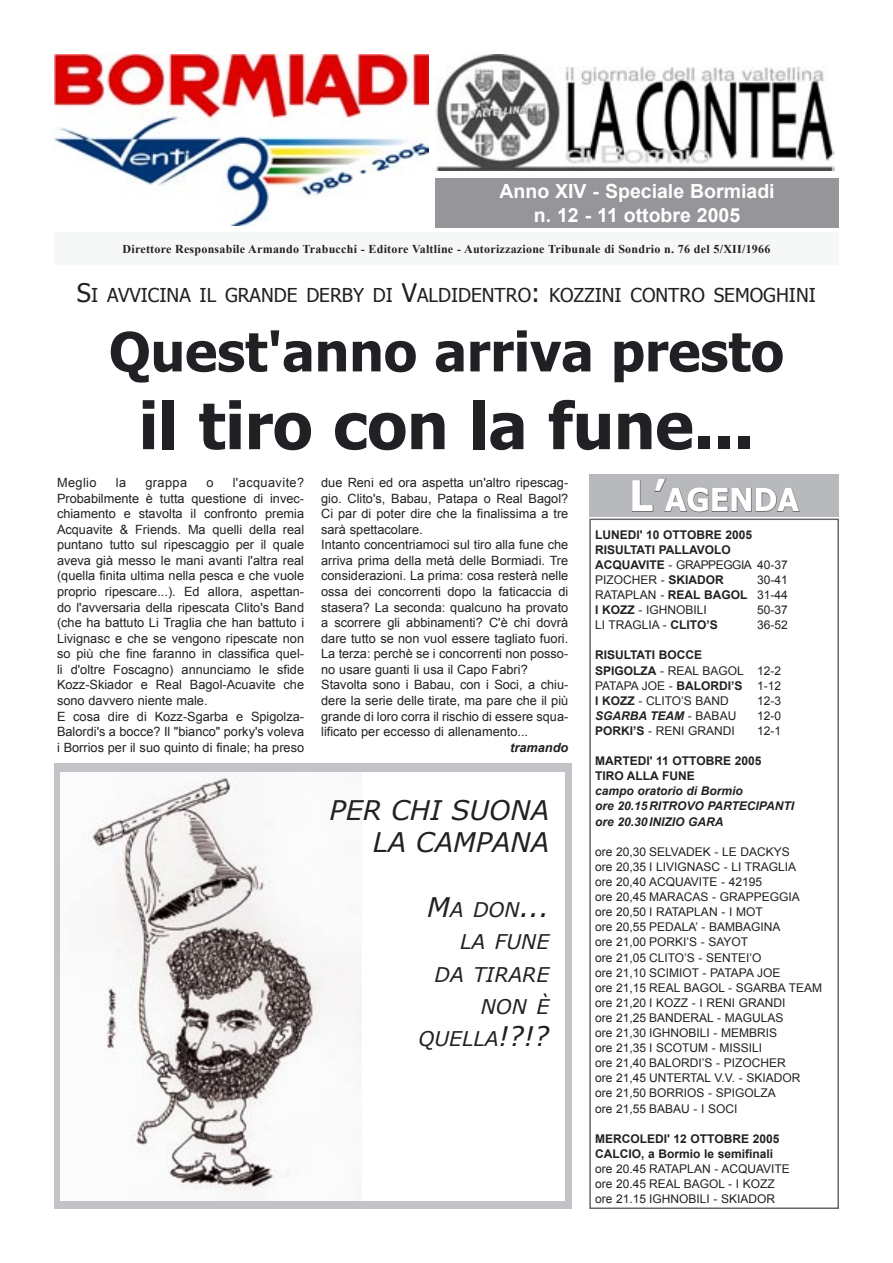
<style>
.page{position:relative;width:893px;height:1263px;background:#fff}
.page>*{position:absolute;margin:0;border:0;box-sizing:border-box;transform-origin:0 0}
.Normale{font:700 64.5px "Tahoma";color:#212125}
.Normale-2{font:700 54px "Tahoma";color:#212125}
.Normale-3{font:700 31.5px "Tahoma";color:#fff}
.t1{font:italic 27px "Verdana";color:#212125}
.t2{font:italic 20.25px "Verdana";color:#212125}
.Normale-4{font:700 19.5px "Arial";color:#fff}
.Normale-5{font:19.2px "Tahoma";color:#212125}
.Normale-6{font:12.75px/15.6px "Arial";color:#212125;text-align:justify}
.Normale-7{font:italic 700 12.75px "Arial";color:#212125}
.Normale-8{font:12px "Arial";color:#212125}
.Normale-9{font:700 12px "Arial";color:#212125}
.Normale-10{font:700 12px "Times New Roman";letter-spacing:.02em;color:#212125}
.Normale-11{font:italic 700 12px "Arial";color:#212125}
.Normale-12{font:12px "Arial";letter-spacing:-.04em;color:#212125}
.Normale-13{font:12px "Arial";letter-spacing:-.035em;color:#212125}
.s1{font-size:25.5px}
.s2{font-size:20.25px}
.s3{font-size:27px}
.s4{font-size:42px}
.s5{font-weight:700}
.s6{font-weight:400;font-style:normal}
</style>
<div class="page">
<img style="left:54px;top:54px;width:374px;height:172px">
<div style="left:54px;top:232px;width:785px;height:33px;background:#f6f7f7"></div>
<img style="left:436px;top:54px;width:399px;height:116px">
<div style="left:435px;top:178px;width:404px;height:50px;background:#96969a"></div>
<div style="left:589px;top:518px;width:250px;height:691px;border:2px solid #68676c"></div>
<div style="left:589px;top:475px;width:250px;height:42px;background:#b8b9bc"></div>
<svg style="left:632px;top:479px;width:168px;height:33px"></svg>
<div style="left:54px;top:763px;width:517px;height:446px;background:#c2c3c6"></div>
<div style="left:60px;top:772px;width:505px;height:428px;background:#fff"></div>
<img style="left:84px;top:773px;width:277px;height:420px">
<p class="Normale-4" style="left:499px;top:179px;width:277px">Anno XIV - Speciale Bormiadi</p>
<p class="Normale-4" style="left:534px;top:202px;width:208px">n. 12 - 11 ottobre 2005</p>
<p class="Normale-10" style="left:123px;top:240px;width:649px">Direttore Responsabile Armando Trabucchi - Editore Valtline - Autorizzazione Tribunale di Sondrio n. 76 del 5/XII/1966</p>
<p class="Normale-5" style="left:77px;top:282px;width:740px"><span class="s1">S</span>I AVVICINA IL GRANDE DERBY DI <span class="s1">V</span>ALDIDENTRO<span class="s1">:</span> KOZZINI CONTRO SEMOGHINI</p>
<p class="Normale-2" style="left:109px;top:314px;width:676px">Quest'anno arriva presto</p>
<p class="Normale" style="left:139px;top:380px;width:617px">il tiro con la fune...</p>
<p class="Normale-6" style="left:57px;top:475px;width:249px;text-indent:176px">l'acquavite?<br>Probabilmente è tutta questione di invec&shy;chiamento e stavolta il confronto premia Acquavite &amp; Friends. Ma quelli della real puntano tutto sul ripescaggio per il quale aveva già messo le mani avanti l'altra real (quella finita ultima nella pesca e che vuole proprio ripescare...). Ed allora, aspettan&shy;do l'avversaria della ripescata Clito's Band (che ha battuto Li Traglia che han battuto i Livignasc e che se vengono ripescate non so più che fine faranno in classifica quel&shy;li d'oltre Foscagno) annunciamo le sfide Kozz-Skiador e Real Bagol-Acuavite che sono davvero niente male.</p>
<p class="Normale-6" style="left:57px;top:708px;width:249px">E cosa dire di Kozz-Sgarba e Spigolza-Balordi's a bocce? Il "bianco" porky's voleva i Borrios per il suo quinto di finale; ha preso</p>
<p class="Normale-6" style="left:57px;top:475px;width:41px">Meglio</p>
<p class="Normale-6" style="left:116px;top:475px;width:12px">la</p>
<p class="Normale-6" style="left:145px;top:475px;width:43px">grappa</p>
<p class="Normale-6" style="left:206px;top:475px;width:9px">o</p>
<p class="Normale-6" style="left:321px;top:475px;width:249px">due Reni ed ora aspetta un'altro ripescag&shy;gio. Clito's, Babau, Patapa o Real Bagol?<br>Ci par di poter dire che la finalissima a tre sarà spettacolare.</p>
<p class="Normale-6" style="left:321px;top:537px;width:249px">Intanto concentriamoci sul tiro alla fune che arriva prima della metà delle Bormiadi. Tre considerazioni. La prima: cosa resterà nelle ossa dei concorrenti dopo la faticaccia di stasera? La seconda: qualcuno ha provato a scorrere gli abbinamenti? C'è chi dovrà dare tutto se non vuol essere tagliato fuori.<br>La terza: perchè se i concorrenti non posso&shy;no usare guanti li usa il Capo Fabri?</p>
<p class="Normale-6" style="left:321px;top:677px;width:249px">Stavolta sono i Babau, con i Soci, a chiu&shy;dere la serie delle tirate, ma pare che il più grande di loro corra il rischio di essere squa&shy;lificato per eccesso di allenamento...</p>
<p class="Normale-7" style="left:510px;top:739px;width:60px">tramando</p>
<p class="t1" style="left:329px;top:792px;width:221px">PER CHI SUONA</p>
<p class="t1" style="left:373px;top:825px;width:178px">LA CAMPANA</p>
<p class="t1" style="left:427px;top:890px;width:124px">M<span class="s2">A DON</span>...</p>
<p class="t2" style="left:460px;top:929px;width:90px">LA FUNE</p>
<p class="t2" style="left:435px;top:961px;width:116px">DA TIRARE</p>
<p class="t2" style="left:481px;top:994px;width:70px">NON È</p>
<p class="t2" style="left:419px;top:1026px;width:132px">QUELLA<span class="s3">!?!?</span></p>
<p class="Normale-3" style="left:629px;top:478px;width:171px"><span class="s4">L’</span>AGENDA</p>
<p class="Normale-9" style="left:595px;top:526px;width:159px">LUNEDI' 10 OTTOBRE 2005</p>
<p class="Normale-9" style="left:595px;top:541px;width:137px">RISULTATI PALLAVOLO</p>
<p class="Normale-12" style="left:595px;top:557px;width:194px"><span class="s5">ACQUAVITE</span> - GRAPPEGGIA 40-37</p>
<p class="Normale-8" style="left:595px;top:572px;width:130px">PIZOCHER - <span class="s5">SKIADOR</span></p>
<p class="Normale-8" style="left:757px;top:572px;width:32px">30-41</p>
<p class="Normale-8" style="left:595px;top:587px;width:194px">RATAPLAN - <span class="s5">REAL BAGOL</span> 31-44</p>
<p class="Normale-8" style="left:595px;top:602px;width:113px"><span class="s5">I KOZZ</span> - IGHNOBILI</p>
<p class="Normale-8" style="left:757px;top:602px;width:32px">50-37</p>
<p class="Normale-8" style="left:595px;top:617px;width:124px">LI TRAGLIA - <span class="s5">CLITO’S</span></p>
<p class="Normale-8" style="left:757px;top:617px;width:32px">36-52</p>
<p class="Normale-9" style="left:595px;top:647px;width:108px">RISULTATI BOCCE</p>
<p class="Normale-8" style="left:595px;top:662px;width:188px"><span class="s5">SPIGOLZA</span> - REAL BAGOL 12-2</p>
<p class="Normale-13" style="left:595px;top:677px;width:188px">PATAPA JOE - <span class="s5">BALORDI’S</span> 1-12</p>
<p class="Normale-8" style="left:595px;top:693px;width:135px"><span class="s5">I KOZZ</span> - CLITO’S BAND</p>
<p class="Normale-8" style="left:757px;top:693px;width:26px">12-3</p>
<p class="Normale-11" style="left:595px;top:708px;width:143px">SGARBA TEAM <span class="s6">- BABAU</span></p>
<p class="Normale-8" style="left:757px;top:708px;width:26px">12-0</p>
<p class="Normale-8" style="left:595px;top:723px;width:141px"><span class="s5">PORKI’S</span> - RENI GRANDI</p>
<p class="Normale-8" style="left:757px;top:723px;width:26px">12-1</p>
<p class="Normale-9" style="left:595px;top:753px;width:168px">MARTEDI' 11 OTTOBRE 2005</p>
<p class="Normale-9" style="left:595px;top:768px;width:101px">TIRO ALLA FUNE</p>
<p class="Normale-11" style="left:595px;top:783px;width:149px">campo oratorio di Bormio</p>
<p class="Normale-11" style="left:595px;top:798px;width:201px">ore 20.15 RITROVO PARTECIPANTI</p>
<p class="Normale-11" style="left:595px;top:813px;width:130px">ore 20.30 INIZIO GARA</p>
<p class="Normale-8" style="left:595px;top:844px;width:196px">ore 20,30 SELVADEK - LE DACKYS</p>
<p class="Normale-8" style="left:595px;top:859px;width:203px">ore 20,35 I LIVIGNASC - LI TRAGLIA</p>
<p class="Normale-8" style="left:595px;top:874px;width:169px">ore 20,40 ACQUAVITE - 42195</p>
<p class="Normale-8" style="left:595px;top:889px;width:206px">ore 20,45 MARACAS - GRAPPEGGIA</p>
<p class="Normale-8" style="left:595px;top:904px;width:169px">ore 20,50 I RATAPLAN - I MOT</p>
<p class="Normale-8" style="left:595px;top:919px;width:187px">ore 20,55 PEDALA’ - BAMBAGINA</p>
<p class="Normale-8" style="left:595px;top:934px;width:155px">ore 21,00 PORKI’S - SAYOT</p>
<p class="Normale-8" style="left:595px;top:949px;width:168px">ore 21,05 CLITO’S - SENTEI’O</p>
<p class="Normale-8" style="left:595px;top:964px;width:187px">ore 21,10 SCIMIOT - PATAPA JOE</p>
<p class="Normale-8" style="left:595px;top:980px;width:228px">ore 21,15 REAL BAGOL - SGARBA TEAM</p>
<p class="Normale-8" style="left:595px;top:995px;width:192px">ore 21,20 I KOZZ - I RENI GRANDI</p>
<p class="Normale-8" style="left:595px;top:1010px;width:190px">ore 21,25 BANDERAL - MAGULAS</p>
<p class="Normale-8" style="left:595px;top:1025px;width:184px">ore 21,30 IGHNOBILI - MEMBRIS</p>
<p class="Normale-8" style="left:595px;top:1040px;width:169px">ore 21,35 I SCOTUM - MISSILI</p>
<p class="Normale-8" style="left:595px;top:1055px;width:192px">ore 21,40 BALORDI’S - PIZOCHER</p>
<p class="Normale-8" style="left:595px;top:1070px;width:207px">ore 21,45 UNTERTAL V.V. - SKIADOR</p>
<p class="Normale-8" style="left:595px;top:1085px;width:182px">ore 21,50 BORRIOS - SPIGOLZA</p>
<p class="Normale-8" style="left:595px;top:1100px;width:144px">ore 21,55 BABAU - I SOCI</p>
<p class="Normale-9" style="left:595px;top:1131px;width:186px">MERCOLEDI' 12 OTTOBRE 2005</p>
<p class="Normale-9" style="left:595px;top:1146px;width:180px">CALCIO, a Bormio le semifinali</p>
<p class="Normale-8" style="left:595px;top:1161px;width:196px">ore 20.45 RATAPLAN - ACQUAVITE</p>
<p class="Normale-8" style="left:595px;top:1176px;width:181px">ore 20.45 REAL BAGOL - I KOZZ</p>
<p class="Normale-8" style="left:595px;top:1191px;width:182px">ore 21.15 IGHNOBILI - SKIADOR</p>
</div>
